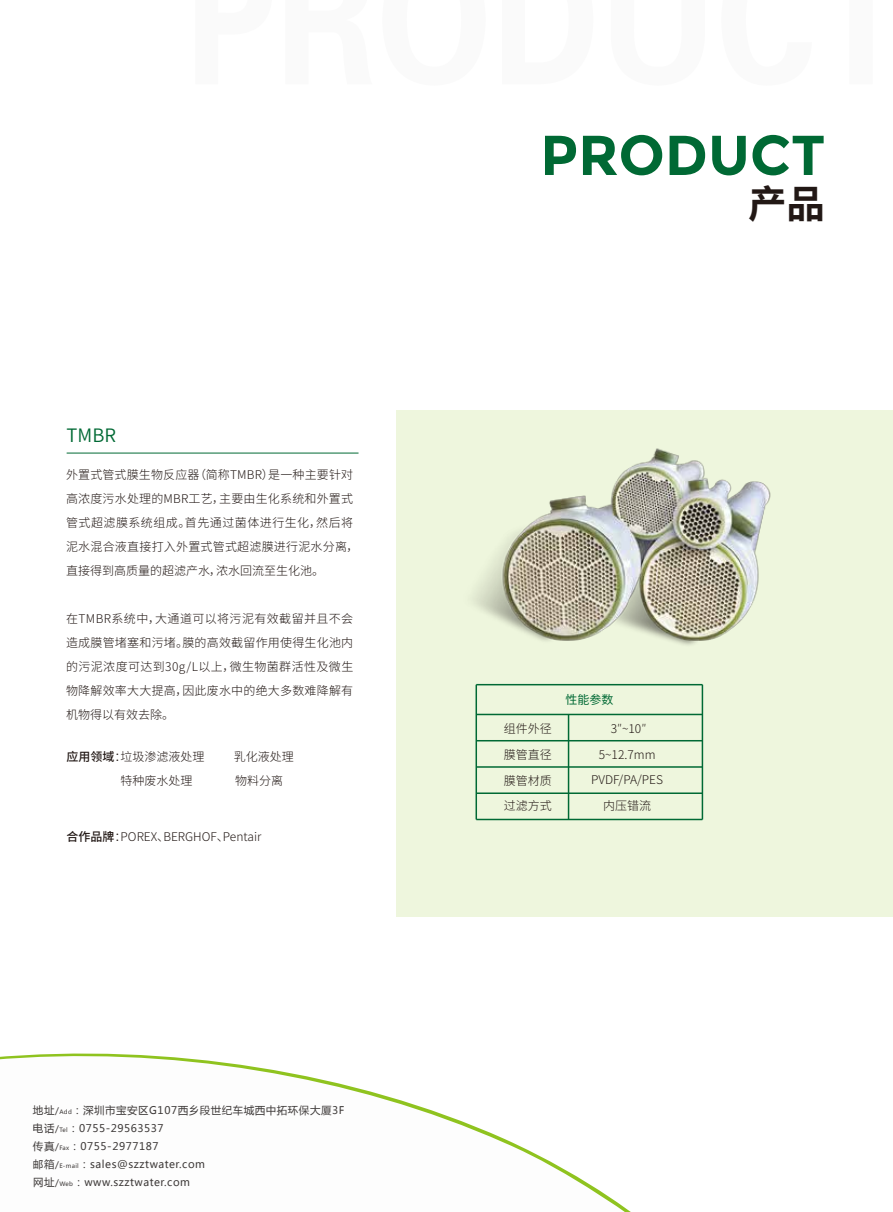
<style>
.page{position:relative;width:893px;height:1212px;background:#fff}
.page>*{position:absolute;margin:0;border:0;box-sizing:border-box;transform-origin:0 0}
.t1{font:700 56.1px "Montserrat";color:#006934}
.t2{font:700 38.55px "Source Han Sans CN";color:#221815}
.t3{font:18.45px "Source Han Sans CN";color:#006934}
.t4{font:300 12px/24px "Source Han Sans CN";letter-spacing:.01em;color:#221815;text-align:justify}
.t5{font:12px "Source Han Sans CN";color:#006934}
.t6{font:10.5px/17.9px "Microsoft Ya Hei";letter-spacing:.05em;color:#3e3a39}
.s1{font-weight:500}
.s2{font-size:9px}
.s3{font-size:6px}
</style>
<div class="page">
<svg style="left:0;top:1053px;width:631px;height:159px"></svg>
<div style="left:397px;top:411px;width:496px;height:506px;background:#eef6dd"></div>
<img style="left:396px;top:412px;width:375px;height:273px">
<hr style="left:476px;top:714px;width:226px;height:1px;background:#006934">
<hr style="left:476px;top:684px;width:226px;height:1px;background:#006934">
<hr style="left:476px;top:740px;width:226px;height:1px;background:#006934">
<hr style="left:476px;top:766px;width:226px;height:2px;background:#006934">
<hr style="left:476px;top:792px;width:226px;height:2px;background:#006934">
<hr style="left:476px;top:819px;width:226px;height:1px;background:#006934">
<hr style="left:67px;top:453px;width:291px;height:1px;background:#006934">
<hr style="left:475px;top:685px;width:2px;height:134px;background:#006934">
<hr style="left:568px;top:714px;width:1px;height:105px;background:#006934">
<hr style="left:702px;top:685px;width:1px;height:134px;background:#006934">
<h3 class="t3" style="left:67px;top:424px;width:51px">TMBR</h3>
<p class="t4" style="left:66px;top:463px;width:294px;text-align:left">外置式管式膜生物反应器（简称TMBR）是一种主要针对高浓度污水处理的MBR工艺，主要由生化系统和外置式管式超滤膜系统组成。首先通过菌体进行生化，然后将泥水混合液直接打入外置式管式超滤膜进行泥水分离，直接得到高质量的超滤产水，浓水回流至生化池。</p>
<p class="t4" style="left:66px;top:607px;width:289px">在TMBR系统中，大通道可以将污泥有效截留并且不会造成膜管堵塞和污堵。膜的高效截留作用使得生化池内的污泥浓度可达到30g/L以上，微生物菌群活性及微生物降解效率大大提高，因此废水中的绝大多数难降解有机物得以有效去除。</p>
<p class="t4" style="left:67px;top:745px;width:139px"><span class="s1">应用领域</span>：垃圾渗滤液处理</p>
<p class="t4" style="left:234px;top:745px;width:61px">乳化液处理</p>
<p class="t4" style="left:120px;top:769px;width:73px">特种废水处理</p>
<p class="t4" style="left:235px;top:769px;width:49px">物料分离</p>
<p class="t4" style="left:67px;top:825px;width:196px"><span class="s1">合作品牌</span>：POREX、BERGHOF、Pentair</p>
<p class="t6" style="left:33px;top:1101px;width:313px">地址<span class="s2">/</span><span class="s3">Add</span>：深圳市宝安区G107西乡段世纪车城西中拓环保大厦3F电话<span class="s2">/</span><span class="s3">Tel</span>：0755-29563537<br>传真<span class="s2">/</span><span class="s3">Fax</span>：0755-2977187<br>邮箱<span class="s2">/</span><span class="s3">E-mail</span>：sales@szztwater.com<br>网址<span class="s2">/</span><span class="s3">Web</span>：www.szztwater.com</p>
<h1 class="t1" style="left:540px;top:122px;width:286px">PRODUCT</h1>
<h2 class="t2" style="left:748px;top:182px;width:79px">产品</h2>
<p class="t4" style="left:504px;top:716px;width:49px;line-height:25.8px">组件外径膜管直径膜管材质过滤方式</p>
<p class="t5" style="left:565px;top:693px;width:49px">性能参数</p>
<p class="t4" style="left:591px;top:716px;width:73px;line-height:25.8px;text-align:center">3″~10″<br>5~12.7mm<br>PVDF/PA/PES内压错流</p>
</div>
